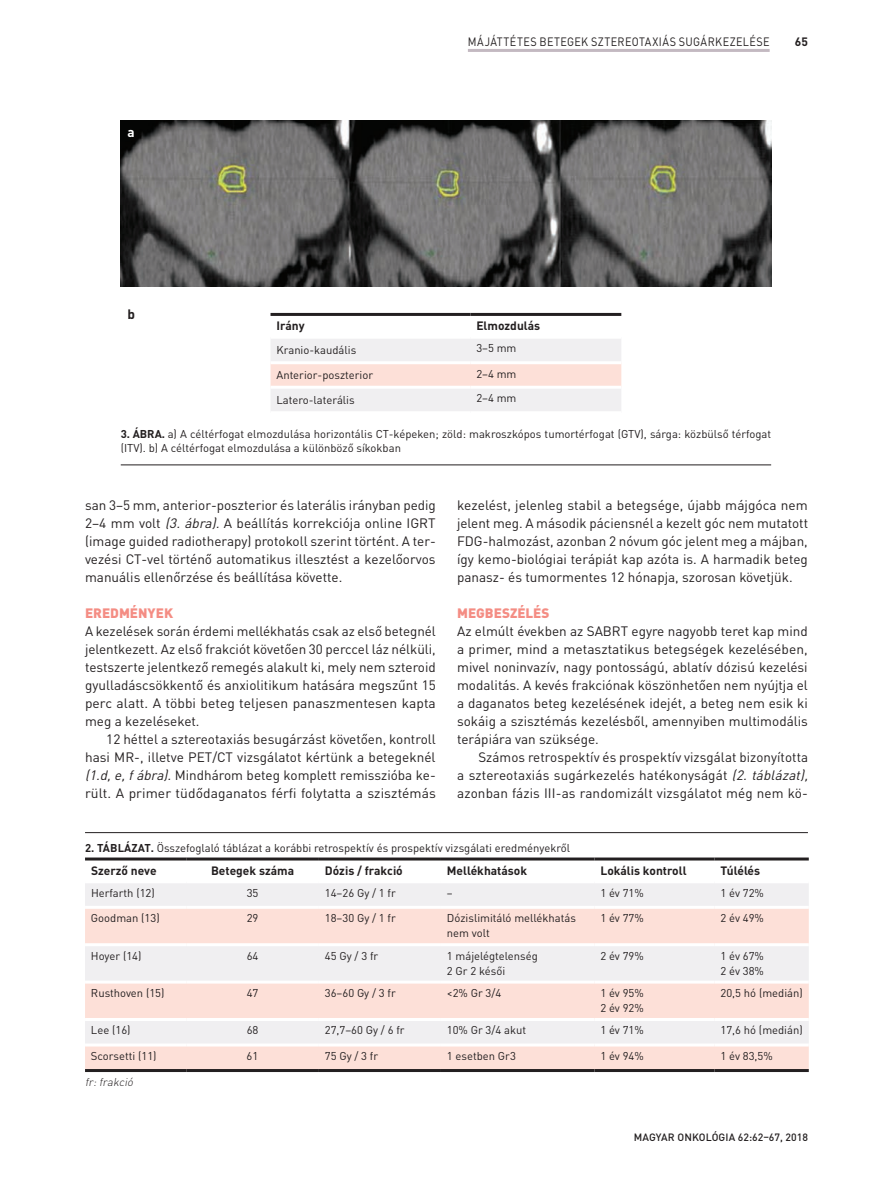
<style>
.page{position:relative;width:893px;height:1191px;background:#fff}
.page>*{position:absolute;margin:0;border:0;box-sizing:border-box;transform-origin:0 0}
.kenyér_behúz{font:13.5px/18px "DIN Pro";letter-spacing:.005em;color:#231f20;text-align:justify}
.kenyér{font:13.5px/18px "DIN Pro";color:#231f20;text-align:justify}
.alcím1{font:900 13.5px "DIN Pro";color:#f48d84}
.kenyér-2{font:700 13.5px "DIN Pro";color:#fff}
.kenyér-3{font:700 13.5px "DIN Pro";color:#231f20}
.táblázat_fej{font:700 12px "DIN Pro";color:#231f20}
.t1{font:12px "DIN Pro";letter-spacing:.04em;color:#231f20;scale:.9 1}
.táblázat_szöveg{font:11.25px/15.1px "DIN Pro";color:#231f20}
.képaláírás{font:11.25px/13.5px "DIN Pro";color:#231f20}
.táblázat_lábjegyzet{font:italic 300 11.25px "DIN Pro";color:#231f20}
.t2{font:500 10.5px "DIN Pro";color:#231f20}
.s1{font-weight:700}
.s2{font-style:italic}
</style>
<div class="page">
<hr style="left:468px;top:49px;width:302px;height:3px;background:#c3b9c1">
<hr style="left:121px;top:464px;width:650px;height:1px;background:#231f20">
<img style="left:121px;top:120px;width:650px;height:167px">
<svg style="left:271px;top:339px;width:350px;height:72px"></svg>
<hr style="left:271px;top:313px;width:199px;height:3px;background:#231f20">
<hr style="left:470px;top:313px;width:151px;height:3px;background:#231f20">
<hr style="left:271px;top:361px;width:199px;height:3px;background:#fff">
<hr style="left:470px;top:361px;width:151px;height:3px;background:#fff">
<hr style="left:271px;top:386px;width:199px;height:3px;background:#fff">
<hr style="left:470px;top:386px;width:151px;height:3px;background:#fff">
<hr style="left:85px;top:832px;width:723px;height:1px;background:#231f20">
<div style="left:85px;top:883px;width:724px;height:22px;background:#f0eff1"></div>
<svg style="left:85px;top:908px;width:724px;height:161px;fill:#fde0d8"></svg>
<hr style="left:85px;top:857px;width:101px;height:3px;background:#231f20">
<hr style="left:186px;top:857px;width:133px;height:3px;background:#231f20">
<hr style="left:319px;top:857px;width:122px;height:3px;background:#231f20">
<hr style="left:441px;top:857px;width:153px;height:3px;background:#231f20">
<hr style="left:594px;top:857px;width:121px;height:3px;background:#231f20">
<hr style="left:715px;top:857px;width:94px;height:3px;background:#231f20">
<hr style="left:85px;top:943px;width:101px;height:3px;background:#fff">
<hr style="left:186px;top:943px;width:133px;height:3px;background:#fff">
<hr style="left:319px;top:943px;width:122px;height:3px;background:#fff">
<hr style="left:441px;top:943px;width:153px;height:3px;background:#fff">
<hr style="left:594px;top:943px;width:121px;height:3px;background:#fff">
<hr style="left:715px;top:943px;width:94px;height:3px;background:#fff">
<hr style="left:85px;top:980px;width:101px;height:3px;background:#fff">
<hr style="left:186px;top:980px;width:133px;height:3px;background:#fff">
<hr style="left:319px;top:980px;width:122px;height:3px;background:#fff">
<hr style="left:441px;top:980px;width:153px;height:3px;background:#fff">
<hr style="left:594px;top:980px;width:121px;height:3px;background:#fff">
<hr style="left:715px;top:980px;width:94px;height:3px;background:#fff">
<hr style="left:85px;top:1018px;width:101px;height:3px;background:#fff">
<hr style="left:186px;top:1018px;width:133px;height:3px;background:#fff">
<hr style="left:319px;top:1018px;width:122px;height:3px;background:#fff">
<hr style="left:441px;top:1018px;width:153px;height:3px;background:#fff">
<hr style="left:594px;top:1018px;width:121px;height:3px;background:#fff">
<hr style="left:715px;top:1018px;width:94px;height:3px;background:#fff">
<hr style="left:85px;top:1043px;width:101px;height:3px;background:#fff">
<hr style="left:186px;top:1043px;width:133px;height:3px;background:#fff">
<hr style="left:319px;top:1043px;width:122px;height:3px;background:#fff">
<hr style="left:441px;top:1043px;width:153px;height:3px;background:#fff">
<hr style="left:594px;top:1043px;width:121px;height:3px;background:#fff">
<hr style="left:715px;top:1043px;width:94px;height:3px;background:#fff">
<hr style="left:85px;top:1069px;width:101px;height:3px;background:#231f20">
<hr style="left:186px;top:1069px;width:133px;height:3px;background:#231f20">
<hr style="left:319px;top:1069px;width:122px;height:3px;background:#231f20">
<hr style="left:441px;top:1069px;width:153px;height:3px;background:#231f20">
<hr style="left:594px;top:1069px;width:121px;height:3px;background:#231f20">
<hr style="left:715px;top:1069px;width:94px;height:3px;background:#231f20">
<p class="kenyér-2" style="left:127px;top:123px;width:9px">a</p>
<p class="kenyér-3" style="left:127px;top:304px;width:9px">b</p>
<p class="t1" style="left:468px;top:34px;width:337px">MÁJÁTTÉTES BETEGEK SZTEREOTAXIÁS SUGÁRKEZELÉSE</p>
<p class="táblázat_fej" style="left:795px;top:33px;width:15px">65</p>
<p class="táblázat_fej" style="left:276px;top:317px;width:30px">Irány</p>
<p class="táblázat_fej" style="left:476px;top:317px;width:65px">Elmozdulás</p>
<p class="táblázat_szöveg" style="left:276px;top:342px;width:81px">Kranio-kaudális</p>
<p class="táblázat_szöveg" style="left:476px;top:340px;width:42px">3–5 mm</p>
<p class="táblázat_szöveg" style="left:276px;top:367px;width:98px">Anterior-poszterior</p>
<p class="táblázat_szöveg" style="left:476px;top:365px;width:42px">2–4 mm</p>
<p class="táblázat_szöveg" style="left:276px;top:392px;width:80px">Latero-laterális</p>
<p class="táblázat_szöveg" style="left:476px;top:390px;width:42px">2–4 mm</p>
<p class="képaláírás" style="left:121px;top:427px;width:652px"><span class="s1">3. ÁBRA.</span> a) A céltérfogat elmozdulása horizontális CT-képeken; zöld: makroszkópos tumortérfogat (GTV), sárga: közbülső térfogat (ITV). b) A céltérfogat elmozdulása a különböző síkokban</p>
<p class="kenyér_behúz" style="left:85px;top:495px;width:352px">san 3–5 mm, anterior-poszterior és laterális irányban pedig 2–4 mm volt <span class="s2">(3.ábra).</span>A beállítás korrekciója online IGRT (image guided radiotherapy) protokoll szerint történt. A ter&shy;vezési CT-vel történő automatikus illesztést a kezelőorvos manuális ellenőrzése és beállítása követte.</p>
<p class="alcím1" style="left:85px;top:603px;width:90px">EREDMÉNYEK</p>
<p class="kenyér" style="left:85px;top:621px;width:352px">A kezelések során érdemi mellékhatás csak az első betegnél jelentkezett. Az első frakciót követően 30 perccel láz nélküli, testszerte jelentkező remegés alakult ki, mely nem szteroid gyulladáscsökkentő és anxiolitikum hatására megszűnt 15 perc alatt. A többi beteg teljesen panaszmentesen kapta meg a kezeléseket.</p>
<p class="kenyér_behúz" style="left:85px;top:729px;width:352px;text-indent:21px">12 héttel a sztereotaxiás besugárzást követően, kontroll hasi MR-, illetve PET/CT vizsgálatot kértünk a betegeknél <span class="s2">(1.d,e,fábra).</span>Mindhárom beteg komplett remisszióba ke&shy;rült. A primer tüdődaganatos férfi folytatta a szisztémás</p>
<p class="kenyér_behúz" style="left:457px;top:495px;width:353px">kezelést, jelenleg stabil a betegsége, újabb májgóca nem jelent meg. A második páciensnél a kezelt góc nem mutatott FDG-halmozást, azonban 2 nóvum góc jelent meg a májban, így kemo-biológiai terápiát kap azóta is. A harmadik beteg panasz- és tumormentes 12 hónapja, szorosan követjük.</p>
<p class="alcím1" style="left:457px;top:603px;width:94px">MEGBESZÉLÉS</p>
<p class="kenyér" style="left:457px;top:621px;width:352px">Az elmúlt években az SABRT egyre nagyobb teret kap mind a primer, mind a metasztatikus betegségek kezelésében, mivel noninvazív, nagy pontosságú, ablatív dózisú kezelési modalitás. A kevés frakciónak köszönhetően nem nyújtja el a daganatos beteg kezelésének idejét, a beteg nem esik ki sokáig a szisztémás kezelésből, amennyiben multimodális terápiára van szüksége.</p>
<p class="kenyér_behúz" style="left:457px;top:747px;width:356px;text-align:left;text-indent:21px">Számos retrospektív és prospektív vizsgálat bizonyította a sztereotaxiás sugárkezelés hatékonyságát <span class="s2">(2.táblázat), </span>azonban fázis III-as randomizált vizsgálatot még nem kö-</p>
<p class="képaláírás" style="left:85px;top:840px;width:486px"><span class="s1">2. TÁBLÁZAT.</span> Összefoglaló táblázat a korábbi retrospektív és prospektív vizsgálati eredményekről</p>
<p class="táblázat_fej" style="left:91px;top:862px;width:67px">Szerző neve</p>
<p class="táblázat_fej" style="left:211px;top:862px;width:85px">Betegek száma</p>
<p class="táblázat_fej" style="left:325px;top:862px;width:79px">Dózis / frakció</p>
<p class="táblázat_fej" style="left:447px;top:862px;width:82px">Mellékhatások</p>
<p class="táblázat_fej" style="left:600px;top:862px;width:88px">Lokális kontroll</p>
<p class="táblázat_fej" style="left:721px;top:862px;width:41px">Túlélés</p>
<p class="táblázat_szöveg" style="left:91px;top:884px;width:65px">Herfarth (12)</p>
<p class="táblázat_szöveg" style="left:247px;top:884px;width:13px">35</p>
<p class="táblázat_szöveg" style="left:325px;top:884px;width:73px">14–26 Gy / 1 fr</p>
<p class="táblázat_szöveg" style="left:447px;top:884px;width:7px">–</p>
<p class="táblázat_szöveg" style="left:600px;top:884px;width:45px">1 év 71%</p>
<p class="táblázat_szöveg" style="left:720px;top:884px;width:45px">1 év 72%</p>
<p class="táblázat_szöveg" style="left:91px;top:910px;width:70px">Goodman (13)</p>
<p class="táblázat_szöveg" style="left:247px;top:910px;width:13px">29</p>
<p class="táblázat_szöveg" style="left:325px;top:910px;width:73px">18–30 Gy / 1 fr</p>
<p class="táblázat_szöveg" style="left:447px;top:910px;width:131px">Dózislimitáló mellékhatás nem volt</p>
<p class="táblázat_szöveg" style="left:600px;top:910px;width:45px">1 év 77%</p>
<p class="táblázat_szöveg" style="left:720px;top:910px;width:45px">2 év 49%</p>
<p class="táblázat_szöveg" style="left:91px;top:947px;width:52px">Hoyer (14)</p>
<p class="táblázat_szöveg" style="left:247px;top:947px;width:13px">64</p>
<p class="táblázat_szöveg" style="left:325px;top:947px;width:55px">45 Gy / 3 fr</p>
<p class="táblázat_szöveg" style="left:447px;top:947px;width:93px">1 májelégtelenség<br>2 Gr 2 késői</p>
<p class="táblázat_szöveg" style="left:600px;top:947px;width:45px">2 év 79%</p>
<p class="táblázat_szöveg" style="left:720px;top:947px;width:45px">1 év 67%<br>2 év 38%</p>
<p class="táblázat_szöveg" style="left:91px;top:985px;width:75px">Rusthoven (15)</p>
<p class="táblázat_szöveg" style="left:247px;top:985px;width:13px">47</p>
<p class="táblázat_szöveg" style="left:325px;top:985px;width:73px">36–60 Gy / 3 fr</p>
<p class="táblázat_szöveg" style="left:447px;top:985px;width:56px">&lt;2% Gr 3/4</p>
<p class="táblázat_szöveg" style="left:600px;top:985px;width:45px">1 év 95%<br>2 év 92%</p>
<p class="táblázat_szöveg" style="left:720px;top:985px;width:84px">20,5 hó (medián)</p>
<p class="táblázat_szöveg" style="left:91px;top:1022px;width:41px">Lee (16)</p>
<p class="táblázat_szöveg" style="left:247px;top:1022px;width:13px">68</p>
<p class="táblázat_szöveg" style="left:325px;top:1022px;width:81px">27,7–60 Gy / 6 fr</p>
<p class="táblázat_szöveg" style="left:447px;top:1022px;width:81px">10% Gr 3/4 akut</p>
<p class="táblázat_szöveg" style="left:600px;top:1022px;width:45px">1 év 71%</p>
<p class="táblázat_szöveg" style="left:720px;top:1022px;width:84px">17,6 hó (medián)</p>
<p class="táblázat_szöveg" style="left:91px;top:1048px;width:67px">Scorsetti (11)</p>
<p class="táblázat_szöveg" style="left:247px;top:1048px;width:13px">61</p>
<p class="táblázat_szöveg" style="left:325px;top:1048px;width:55px">75 Gy / 3 fr</p>
<p class="táblázat_szöveg" style="left:447px;top:1048px;width:71px">1 esetben Gr3</p>
<p class="táblázat_szöveg" style="left:600px;top:1048px;width:45px">1 év 94%</p>
<p class="táblázat_szöveg" style="left:720px;top:1048px;width:54px">1 év 83,5%</p>
<p class="táblázat_lábjegyzet" style="left:85px;top:1073px;width:52px">fr:frakció</p>
<p class="t2" style="left:634px;top:1129px;width:176px">MAGYAR ONKOLÓGIA 62:62–67, 2018</p>
</div>
